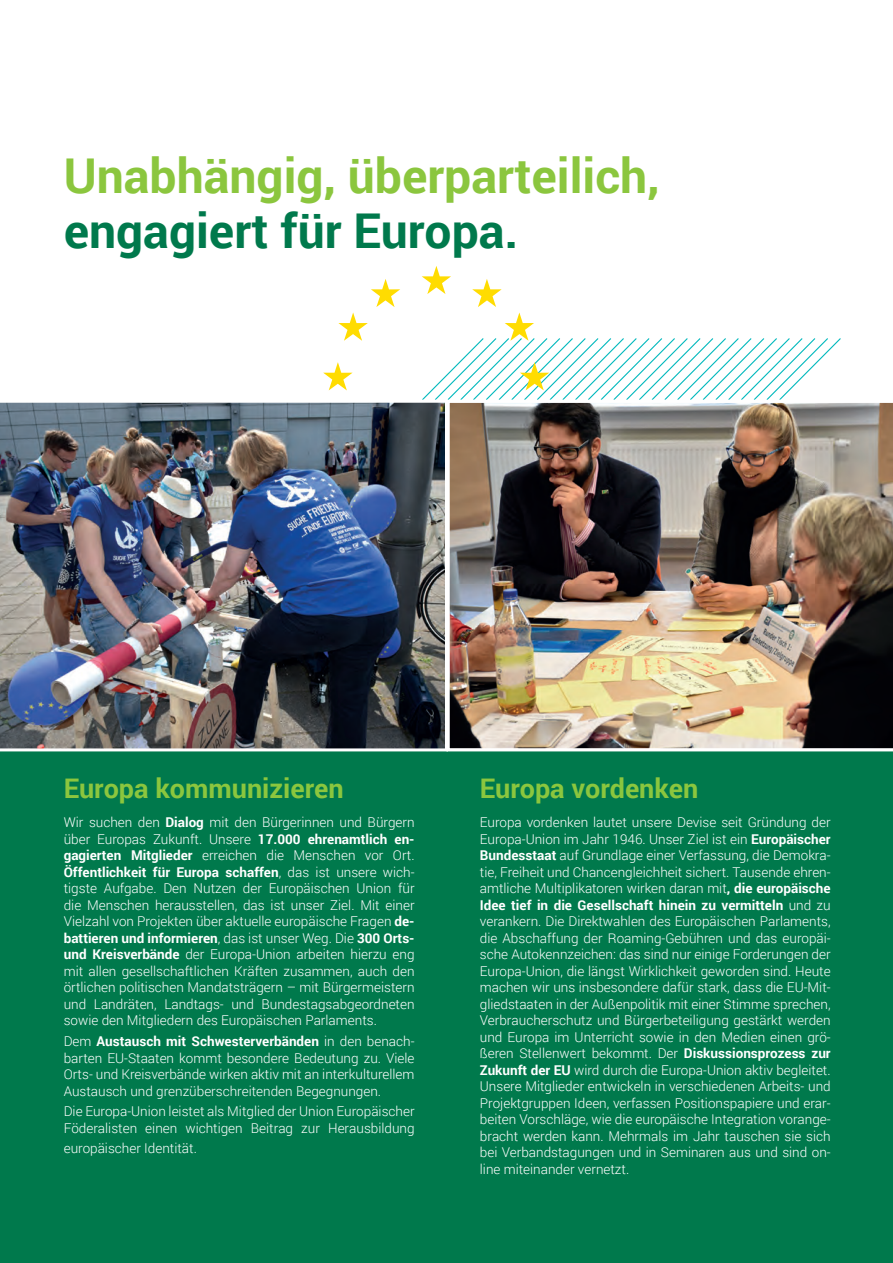
<style>
.page{position:relative;width:893px;height:1263px;background:#fff}
.page>*{position:absolute;margin:0;border:0;box-sizing:border-box;transform-origin:0 0}
.t1{font:700 48px "Roboto";color:#8bc63e}
.t2{font:700 48px "Roboto";color:#00794c}
.t3{font:700 27px "Roboto";color:#8bc63e}
.t4{font:300 13.5px/16.5px "Roboto";color:#fff;text-align:justify}
.s1{font-weight:700}
</style>
<div class="page">
<svg style="left:422px;top:266px;width:419px;height:134px"></svg>
<svg style="left:338px;top:279px;width:62px;height:62px"></svg>
<svg style="left:323px;top:362px;width:30px;height:28px"></svg>
<div style="left:0;top:720px;width:893px;height:543px;background:#00794c"></div>
<img style="left:448px;top:402px;width:445px;height:349px">
<img style="left:0;top:402px;width:448px;height:349px">
<h1 class="t1" style="left:64px;top:142px;width:597px">Unabhängig, überparteilich,</h1>
<h1 class="t2" style="left:64px;top:197px;width:456px">engagiert für Europa.</h1>
<h2 class="t3" style="left:64px;top:769px;width:281px">Europa kommunizieren</h2>
<p class="t4" style="left:64px;top:814px;width:352px">Wir suchen den <span class="s1">Dialog</span> mit den Bürgerinnen und Bürgern über Europas Zukunft. Unsere <span class="s1">17.000 ehrenamtlich en&shy;gagierten Mitglieder</span> erreichen die Menschen vor Ort.<br><span class="s1">Öffentlichkeit für Europa schaffen</span>, das ist unsere wich&shy;tigste Aufgabe. Den Nutzen der Europäischen Union für die Menschen herausstellen, das ist unser Ziel. Mit einer Vielzahl von Projekten über aktuelle europäische Fragen <span class="s1">de&shy;battieren und informieren</span>, das ist unser Weg. Die <span class="s1">300 Orts&shy;und Kreisverbände</span> der Europa-Union arbeiten hierzu eng mit allen gesellschaftlichen Kräften zusammen, auch den örtlichen politischen Mandatsträgern – mit Bürgermeistern und Landräten, Landtags- und Bundestagsabgeordneten sowie den Mitgliedern des Europäischen Parlaments.</p>
<p class="t4" style="left:64px;top:1032px;width:352px">Dem <span class="s1">Austausch mit Schwesterverbänden</span> in den benach&shy;barten EU-Staaten kommt besondere Bedeutung zu. Viele Orts- und Kreisverbände wirken aktiv mit an interkulturellem Austausch und grenzüberschreitenden Begegnungen.</p>
<p class="t4" style="left:64px;top:1103px;width:352px">Die Europa-Union leistet als Mitglied der Union Europäischer<br>Föderalisten einen wichtigen Beitrag zur Herausbildung</p>
<p class="t4" style="left:64px;top:1139px;width:135px">europäischer Identität.</p>
<h2 class="t3" style="left:480px;top:769px;width:220px">Europa vordenken</h2>
<p class="t4" style="left:480px;top:814px;width:352px">Europa vordenken lautet unsere Devise seit Gründung der Europa-Union im Jahr 1946. Unser Ziel ist ein <span class="s1">Europäischer Bundesstaat</span> auf Grundlage einer Verfassung, die Demokra&shy;tie, Freiheit und Chancengleichheit sichert. Tausende ehren&shy;amtliche Multiplikatoren wirken daran mit<span class="s1">, die europäische Idee tief in die Gesellschaft hinein zu vermitteln</span> und zu verankern. Die Direktwahlen des Europäischen Parlaments, die Abschaffung der Roaming-Gebühren und das europäi&shy;sche Autokennzeichen: das sind nur einige Forderungen der Europa-Union, die längst Wirklichkeit geworden sind. Heute machen wir uns insbesondere dafür stark, dass die EU-Mit&shy;gliedstaaten in der Außenpolitik mit einer Stimme sprechen, Verbraucherschutz und Bürgerbeteiligung gestärkt werden und Europa im Unterricht sowie in den Medien einen grö&shy;ßeren Stellenwert bekommt. Der <span class="s1">Diskussionsprozess zur Zukunft der EU</span> wird durch die Europa-Union aktiv begleitet.<br>Unsere Mitglieder entwickeln in verschiedenen Arbeits- und Projektgruppen Ideen, verfassen Positionspapiere und erar&shy;beiten Vorschläge, wie die europäische Integration vorange&shy;bracht werden kann. Mehrmals im Jahr tauschen sie sich bei Verbandstagungen und in Seminaren aus und sind on&shy;line miteinander vernetzt.</p>
</div>
